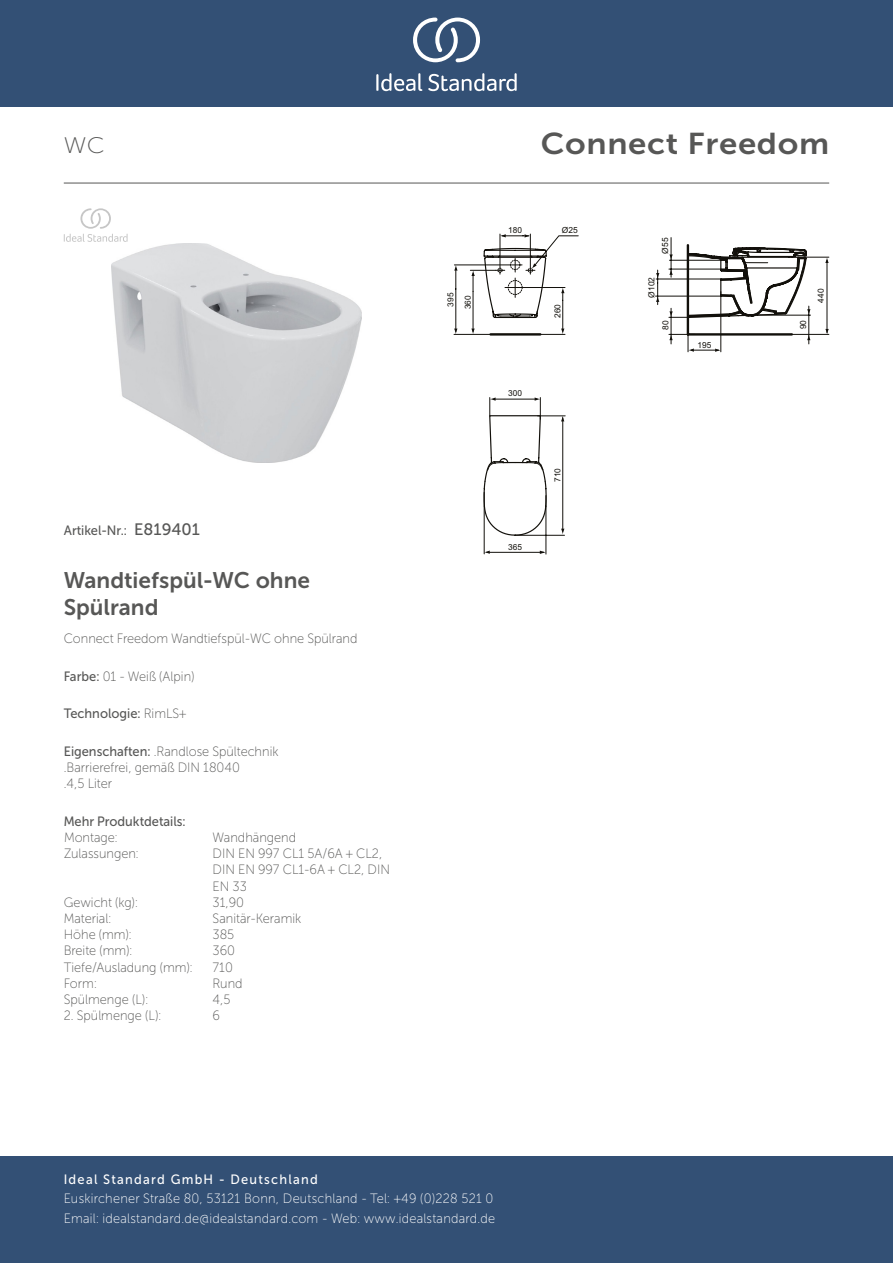
<style>
.page{position:relative;width:893px;height:1263px;background:#fff}
.page>*{position:absolute;margin:0;border:0;box-sizing:border-box;transform-origin:0 0}
._001_Produkttyp{font:30px "Museo Sans 700";letter-spacing:.02em;color:#575756;scale:1.1 1}
.t1{font:22.5px/27px "Museo Sans Cyrl 700";color:#575756}
.t2{font:22.5px "Museo Sans Cyrl 100";color:#575756;scale:1.1 1}
.t3{font:13.5px/19.5px "Museo Sans Cyrl 100";letter-spacing:.02em;color:#fff;scale:.95 1}
.Features{font:13.5px/16.2px "Museo Sans Cyrl 100";color:#575756;scale:.95 1}
.Accreditations{font:13.5px/16.2px "Museo Sans Cyrl 100";color:#575756;scale:.95 1}
.Marketing_Descriptio{font:13.5px "Museo Sans Cyrl 100";color:#575756;scale:.95 1}
.sku{font:13.5px "Museo Sans Cyrl 500";color:#575756;scale:.95 1}
.t4{font:13.5px "Museo Sans Cyrl 500";letter-spacing:.1em;color:#fff;scale:.95 1}
.Material{font:13.5px "Museo Sans Cyrl 100";color:#575756;scale:.95 1}
.Depth__mm{font:13.5px "Museo Sans Cyrl 100";color:#575756;scale:.95 1}
.Colour{font:13.5px "Museo Sans Cyrl 100";color:#575756;scale:.95 1}
.Mounting{font:13.5px "Museo Sans Cyrl 100";color:#575756;scale:.95 1}
.Technology{font:13.5px "Museo Sans Cyrl 500";color:#575756;scale:.95 1}
.Net_Weight__kg{font:13.5px "Museo Sans Cyrl 100";color:#575756;scale:.95 1}
.Capacity{font:13.5px "Museo Sans Cyrl 100";color:#575756;scale:.95 1}
.Secondary_Capacity{font:13.5px "Museo Sans Cyrl 100";color:#575756;scale:.95 1}
.Width__mm{font:13.5px "Museo Sans Cyrl 100";color:#575756;scale:.95 1}
.Height__mm{font:13.5px "Museo Sans Cyrl 100";color:#575756;scale:.95 1}
.Shape{font:13.5px "Museo Sans Cyrl 100";color:#575756;scale:.95 1}
.t5{font:8.4px/17.2px "Arial";color:#12100b;text-align:center}
.s1{font-size:16.5px}
.s2{font-family:"Museo Sans Cyrl 500"}
.s3{font-family:"Museo Sans Cyrl 100"}
</style>
<div class="page">
<div style="left:0;top:1157px;width:893px;height:106px;background:#335075"></div>
<div style="left:0;top:0;width:893px;height:107px;background:#335075"></div>
<svg style="left:428px;top:73px;width:89px;height:18px"></svg>
<svg style="left:376px;top:73px;width:46px;height:18px"></svg>
<svg style="left:413px;top:18px;width:67px;height:44px"></svg>
<hr style="left:64px;top:183px;width:765px;height:1px;background:#575756">
<hr style="left:490px;top:333px;width:50px;height:3px;background:#12100b">
<hr style="left:688px;top:333px;width:104px;height:3px;background:#12100b">
<hr style="left:687px;top:245px;width:2px;height:89px;background:#12100b">
<hr style="left:484px;top:492px;width:1px;height:62px;background:#12100b">
<hr style="left:546px;top:496px;width:1px;height:58px;background:#12100b">
<hr style="left:487px;top:552px;width:57px;height:1px;background:#12100b">
<svg style="left:484px;top:550px;width:6px;height:4px"></svg>
<hr style="left:827px;top:260px;width:1px;height:72px;background:#12100b">
<svg style="left:825px;top:329px;width:4px;height:5px"></svg>
<hr style="left:791px;top:334px;width:38px;height:1px;background:#12100b">
<hr style="left:671px;top:238px;width:1px;height:39px;background:#12100b">
<hr style="left:655px;top:296px;width:67px;height:1px;background:#12100b">
<hr style="left:656px;top:279px;width:66px;height:1px;background:#12100b">
<svg style="left:656px;top:270px;width:3px;height:35px"></svg>
<hr style="left:671px;top:308px;width:1px;height:36px;background:#12100b">
<hr style="left:808px;top:306px;width:1px;height:38px;background:#12100b">
<svg style="left:669px;top:245px;width:160px;height:74px"></svg>
<hr style="left:562px;top:300px;width:1px;height:31px;background:#12100b">
<hr style="left:455px;top:289px;width:1px;height:42px;background:#12100b">
<svg style="left:454px;top:266px;width:4px;height:23px"></svg>
<hr style="left:454px;top:265px;width:68px;height:1px;background:#12100b">
<hr style="left:473px;top:291px;width:1px;height:40px;background:#12100b">
<svg style="left:471px;top:329px;width:4px;height:5px"></svg>
<hr style="left:454px;top:334px;width:111px;height:1px;background:#12100b">
<hr style="left:720px;top:292px;width:1px;height:60px;background:#12100b">
<svg style="left:669px;top:334px;width:52px;height:18px"></svg>
<svg style="left:470px;top:234px;width:109px;height:85px"></svg>
<svg style="left:483px;top:397px;width:82px;height:139px"></svg>
<img style="left:111px;top:243px;width:250px;height:219px">
<svg style="left:64px;top:208px;width:64px;height:34px"></svg>
<p class="t2" style="left:64px;top:134px;width:39px">WC</p>
<p class="sku" style="left:64px;top:523px;width:145px">Artikel-Nr.: <span class="s1">E819401</span></p>
<p class="t1" style="left:64px;top:566px;width:248px">Wandtiefspül-WC ohne<br>Spülrand</p>
<p class="Marketing_Descriptio" style="left:64px;top:632px;width:311px">Connect Freedom Wandtiefspül-WC ohne Spülrand</p>
<p class="Colour" style="left:64px;top:669px;width:139px"><span class="s2">Farbe:</span> 01 - Weiß (Alpin)</p>
<p class="Technology" style="left:64px;top:706px;width:131px">Technologie: <span class="s3">RimLS+</span></p>
<p class="Features" style="left:64px;top:743px;width:228px"><span class="s2">Eigenschaften:</span> .Randlose Spültechnik .Barrierefrei, gemäß DIN 18040<br>.4,5 Liter</p>
<p class="sku" style="left:64px;top:814px;width:130px">Mehr Produktdetails:</p>
<p class="Mounting" style="left:64px;top:830px;width:58px">Montage:</p>
<p class="Mounting" style="left:213px;top:830px;width:89px">Wandhängend</p>
<p class="Accreditations" style="left:64px;top:845px;width:80px">Zulassungen:</p>
<p class="Accreditations" style="left:213px;top:845px;width:188px">DIN EN 997 CL1 5A/6A + CL2,<br>DIN EN 997 CL1-6A + CL2, DIN<br>EN 33</p>
<p class="Net_Weight__kg" style="left:64px;top:895px;width:79px">Gewicht (kg):</p>
<p class="Net_Weight__kg" style="left:213px;top:895px;width:35px">31,90</p>
<p class="Material" style="left:64px;top:911px;width:51px">Material:</p>
<p class="Material" style="left:213px;top:911px;width:95px">Sanitär-Keramik</p>
<p class="Height__mm" style="left:64px;top:927px;width:73px">Höhe (mm):</p>
<p class="Height__mm" style="left:213px;top:927px;width:24px">385</p>
<p class="Width__mm" style="left:64px;top:943px;width:74px">Breite (mm):</p>
<p class="Width__mm" style="left:213px;top:943px;width:25px">360</p>
<p class="Depth__mm" style="left:64px;top:960px;width:137px">Tiefe/Ausladung (mm):</p>
<p class="Depth__mm" style="left:213px;top:960px;width:23px">710</p>
<p class="Shape" style="left:64px;top:976px;width:36px">Form:</p>
<p class="Shape" style="left:213px;top:976px;width:33px">Rund</p>
<p class="Capacity" style="left:64px;top:992px;width:90px">Spülmenge (L):</p>
<p class="Capacity" style="left:213px;top:992px;width:20px">4,5</p>
<p class="Secondary_Capacity" style="left:64px;top:1008px;width:104px">2. Spülmenge (L):</p>
<p class="Secondary_Capacity" style="left:213px;top:1008px;width:9px">6</p>
<p class="t5" style="left:442px;top:309px;width:18px;rotate:-90deg">395<br>360</p>
<p class="_001_Produkttyp" style="left:541px;top:127px;width:264px">Connect Freedom</p>
<p class="t5" style="left:508px;top:221px;width:15px">180</p>
<p class="t5" style="left:508px;top:385px;width:15px">300</p>
<p class="t5" style="left:562px;top:221px;width:17px">Ø25</p>
<p class="t5" style="left:549px;top:318px;width:15px;rotate:-90deg">260</p>
<p class="t5" style="left:657px;top:254px;width:17px;rotate:-90deg">Ø55</p>
<p class="t5" style="left:643px;top:298px;width:22px;rotate:-90deg">Ø102</p>
<p class="t5" style="left:657px;top:330px;width:11px;rotate:-90deg">80</p>
<p class="t5" style="left:795px;top:329px;width:11px;rotate:-90deg">90</p>
<p class="t5" style="left:697px;top:336px;width:15px">195</p>
<p class="t5" style="left:812px;top:303px;width:16px;rotate:-90deg">440</p>
<p class="t5" style="left:508px;top:538px;width:15px">365</p>
<p class="t5" style="left:549px;top:482px;width:15px;rotate:-90deg">710</p>
<p class="t4" style="left:64px;top:1172px;width:269px">Ideal Standard GmbH - Deutschland</p>
<p class="t3" style="left:64px;top:1189px;width:456px">Euskirchener Straße 80, 53121 Bonn, Deutschland - Tel: +49 (0)228 521 0<br>Email: idealstandard.de@idealstandard.com - Web: www.idealstandard.de</p>
</div>
